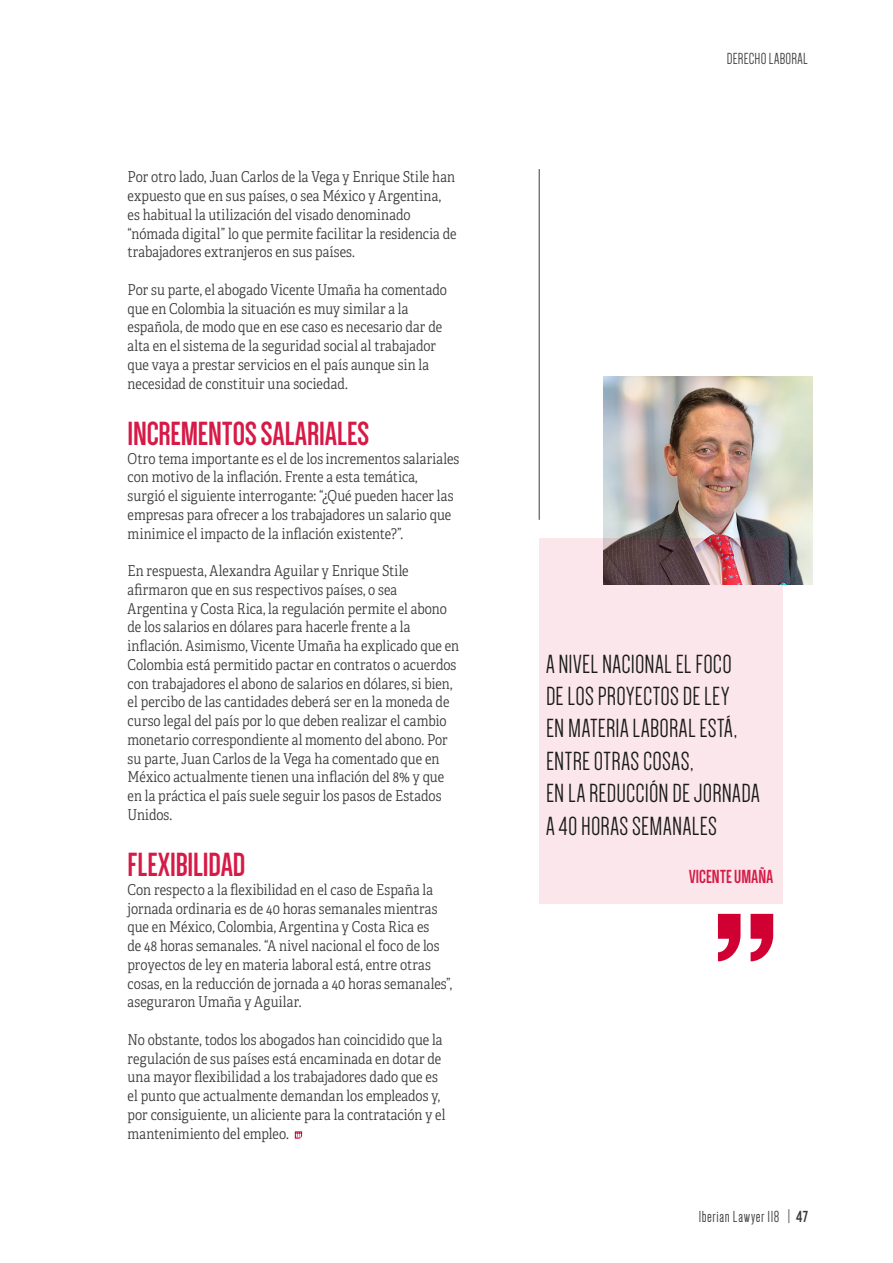
<style>
.page{position:relative;width:893px;height:1263px;background:#fff}
.page>*{position:absolute;margin:0;border:0;box-sizing:border-box;transform-origin:0 0}
.t1{font:700 34.5px "Dense";letter-spacing:.005em;color:#d61a47}
.t2{font:27px "Dense";letter-spacing:.01em;color:#1a1a1a}
.t3{font:700 19.5px "Dense";letter-spacing:.01em;color:#d61a47}
.t4{font:16.5px "Dense";letter-spacing:.03em;color:#3c3c3b}
.t5{font:300 15px/18.8px "Adelle Condensed";letter-spacing:.005em;color:#3c3c3b}
.s1{font-weight:700}
</style>
<div class="page">
<img style="left:604px;top:376px;width:208px;height:208px">
<svg style="left:539px;top:538px;width:244px;height:366px;fill:#fae6eb"></svg>
<svg style="left:295px;top:1131px;width:7px;height:8px"></svg>
<svg style="left:718px;top:914px;width:55px;height:47px"></svg>
<hr style="left:539px;top:169px;width:1px;height:351px;background:#3c3c3b">
<p class="t5" style="left:128px;top:168px;width:331px">Por otro lado, Juan Carlos de la Vega y Enrique Stile han expuesto que en sus países, o sea México y Argentina, es habitual la utilización del visado denominado “nómada digital” lo que permite facilitar la residencia de trabajadores extranjeros en sus países.</p>
<p class="t5" style="left:128px;top:280px;width:321px">Por su parte, el abogado Vicente Umaña ha comentado que en Colombia la situación es muy similar a la española, de modo que en ese caso es necesario dar de alta en el sistema de la seguridad social al trabajador que vaya a prestar servicios en el país aunque sin la necesidad de constituir una sociedad.</p>
<p class="t1" style="left:128px;top:416px;width:243px">INCREMENTOS SALARIALES</p>
<p class="t5" style="left:128px;top:449px;width:333px">Otro tema importante es el de los incrementos salariales con motivo de la inflación. Frente a esta temática,<br>surgió el siguiente interrogante: “¿Qué pueden hacer las empresas para ofrecer a los trabajadores un salario que minimice el impacto de la inflación existente?”.</p>
<p class="t5" style="left:128px;top:562px;width:333px">En respuesta, Alexandra Aguilar y Enrique Stile afirmaron que en sus respectivos países, o sea Argentina y Costa Rica, la regulación permite el abono de los salarios en dólares para hacerle frente a la inflación. Asimismo, Vicente Umaña ha explicado que en Colombia está permitido pactar en contratos o acuerdos con trabajadores el abono de salarios en dólares, si bien, el percibo de las cantidades deberá ser en la moneda de curso legal del país por lo que deben realizar el cambio monetario correspondiente al momento del abono. Por su parte, Juan Carlos de la Vega ha comentado que en México actualmente tienen una inflación del 8% y que en la práctica el país suele seguir los pasos de Estados Unidos.</p>
<p class="t1" style="left:128px;top:848px;width:119px">FLEXIBILIDAD</p>
<p class="t5" style="left:128px;top:880px;width:326px">Con respecto a la flexibilidad en el caso de España la jornada ordinaria es de 40 horas semanales mientras que en México, Colombia, Argentina y Costa Rica es<br>de 48 horas semanales. “A nivel nacional el foco de los proyectos de ley en materia laboral está, entre otras cosas, en la reducción de jornada a 40 horas semanales”, aseguraron Umaña y Aguilar.</p>
<p class="t5" style="left:128px;top:1030px;width:319px">No obstante, todos los abogados han coincidido que la regulación de sus países está encaminada en dotar de una mayor flexibilidad a los trabajadores dado que es el punto que actualmente demandan los empleados y, por consiguiente, un aliciente para la contratación y el mantenimiento del empleo.</p>
<p class="t4" style="left:727px;top:50px;width:83px">DERECHO LABORAL</p>
<p class="t2" style="left:546px;top:650px;width:187px">A NIVEL NACIONAL EL FOCO</p>
<p class="t2" style="left:546px;top:683px;width:185px">DE LOS PROYECTOS DE LEY</p>
<p class="t2" style="left:546px;top:715px;width:193px">EN MATERIA LABORAL ESTÁ,</p>
<p class="t2" style="left:546px;top:748px;width:150px">ENTRE OTRAS COSAS,</p>
<p class="t2" style="left:546px;top:780px;width:215px">EN LA REDUCCIÓN DE JORNADA</p>
<p class="t2" style="left:546px;top:812px;width:173px">A 40 HORAS SEMANALES</p>
<p class="t3" style="left:689px;top:867px;width:86px">VICENTE UMAÑA</p>
<p class="t4" style="left:699px;top:1208px;width:111px">Iberian Lawyer 118 | <span class="s1">47</span></p>
</div>
